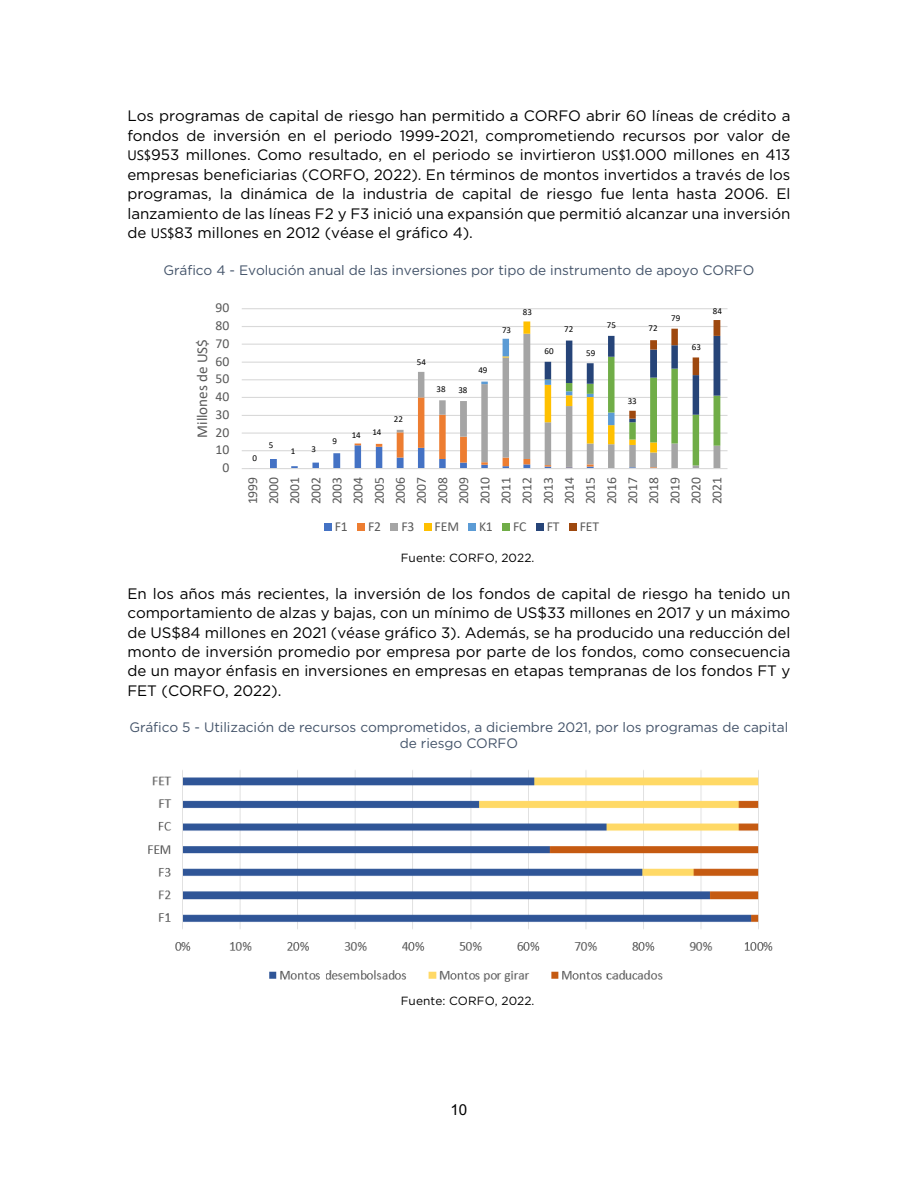
<style>
.page{position:relative;width:918px;height:1188px;background:#fff}
.page>*{position:absolute;margin:0;border:0;box-sizing:border-box;transform-origin:0 0}
.t1{font:15.15px/19.5px "Gotham";letter-spacing:-.005em;color:#000;text-align:justify}
.t2{font:15.15px "Calibri";letter-spacing:-.005em;color:#595959}
.t3{font:15.15px "Arial";color:#000}
.t4{font:13.65px/16.5px "Gotham";letter-spacing:-.01em;color:#44546a;text-align:center}
.t5{font:13.65px/21.1px "Calibri";letter-spacing:-.005em;color:#595959;text-align:justify}
.t6{font:11.85px "Gotham";letter-spacing:.005em;color:#000}
.t7{font:9px "Calibri";color:#000}
.s1{font-family:"Segoe UI";font-size:13.65px}
</style>
<div class="page">
<hr style="left:242px;top:450px;width:486px;height:1px;background:#d9d9d9">
<hr style="left:242px;top:433px;width:486px;height:1px;background:#d9d9d9">
<hr style="left:242px;top:415px;width:486px;height:1px;background:#d9d9d9">
<hr style="left:242px;top:397px;width:486px;height:1px;background:#d9d9d9">
<hr style="left:242px;top:379px;width:486px;height:1px;background:#d9d9d9">
<hr style="left:242px;top:362px;width:486px;height:1px;background:#d9d9d9">
<hr style="left:242px;top:344px;width:486px;height:1px;background:#d9d9d9">
<hr style="left:242px;top:326px;width:486px;height:1px;background:#d9d9d9">
<hr style="left:242px;top:308px;width:486px;height:1px;background:#d9d9d9">
<svg style="left:249px;top:320px;width:471px;height:148px"></svg>
<hr style="left:242px;top:468px;width:486px;height:1px;background:#d9d9d9">
<div style="left:324px;top:523px;width:8px;height:8px;background:#4472c4"></div>
<div style="left:358px;top:523px;width:7px;height:8px;background:#ed7d31"></div>
<div style="left:391px;top:523px;width:7px;height:8px;background:#a5a5a5"></div>
<div style="left:424px;top:523px;width:7px;height:8px;background:#ffc000"></div>
<div style="left:469px;top:523px;width:7px;height:8px;background:#5b9bd5"></div>
<div style="left:503px;top:523px;width:7px;height:8px;background:#70ad47"></div>
<div style="left:536px;top:523px;width:8px;height:8px;background:#264478"></div>
<div style="left:569px;top:523px;width:8px;height:8px;background:#9e480e"></div>
<img style="left:148px;top:770px;width:625px;height:212px">
<p class="t1" style="left:127px;top:107px;width:665px">Los programas de capital de riesgo han permitido a CORFO abrir 60 líneas de crédito a fondos de inversión en el periodo 1999-2021, comprometiendo recursos por valor de <span class="s1">US$</span>953 millones. Como resultado, en el periodo se invirtieron <span class="s1">US$</span>1.000 millones en 413 empresas beneficiarias (CORFO, 2022). En términos de montos invertidos a través de los programas, la dinámica de la industria de capital de riesgo fue lenta hasta 2006. El lanzamiento de las líneas F2 y F3 inició una expansión que permitió alcanzar una inversión de <span class="s1">US$</span>83 millones en 2012 (véase el gráfico 4).</p>
<p class="t4" style="left:164px;top:262px;width:592px">Gráfico 4 - Evolución anual de las inversiones por tipo de instrumento de apoyo CORFO</p>
<p class="t5" style="left:216px;top:297px;width:15px">90</p>
<p class="t5" style="left:216px;top:315px;width:15px">80</p>
<p class="t7" style="left:502px;top:324px;width:11px">73</p>
<p class="t7" style="left:523px;top:306px;width:11px">83</p>
<p class="t7" style="left:564px;top:324px;width:11px">72</p>
<p class="t7" style="left:607px;top:319px;width:11px">75</p>
<p class="t7" style="left:649px;top:323px;width:11px">72</p>
<p class="t7" style="left:671px;top:312px;width:11px">79</p>
<p class="t7" style="left:713px;top:305px;width:11px">84</p>
<p class="t5" style="left:216px;top:333px;width:15px">70</p>
<p class="t2" style="left:193px;top:438px;width:100px;rotate:-90deg">Millones de US$</p>
<p class="t5" style="left:216px;top:351px;width:15px">60</p>
<p class="t5" style="left:216px;top:368px;width:15px">50</p>
<p class="t5" style="left:216px;top:386px;width:15px">40</p>
<p class="t5" style="left:216px;top:404px;width:15px">30</p>
<p class="t5" style="left:216px;top:421px;width:15px">20</p>
<p class="t5" style="left:216px;top:439px;width:15px">10</p>
<p class="t7" style="left:252px;top:453px;width:6px">0</p>
<p class="t7" style="left:269px;top:440px;width:6px">5</p>
<p class="t7" style="left:291px;top:445px;width:6px">1</p>
<p class="t7" style="left:312px;top:444px;width:6px">3</p>
<p class="t7" style="left:332px;top:435px;width:6px">9</p>
<p class="t7" style="left:352px;top:429px;width:11px">14</p>
<p class="t7" style="left:372px;top:427px;width:11px">14</p>
<p class="t7" style="left:394px;top:413px;width:11px">22</p>
<p class="t7" style="left:417px;top:357px;width:11px">54</p>
<p class="t7" style="left:437px;top:383px;width:11px">38</p>
<p class="t7" style="left:458px;top:385px;width:11px">38</p>
<p class="t7" style="left:478px;top:364px;width:11px">49</p>
<p class="t7" style="left:544px;top:346px;width:11px">60</p>
<p class="t7" style="left:586px;top:347px;width:11px">59</p>
<p class="t7" style="left:628px;top:395px;width:11px">33</p>
<p class="t7" style="left:692px;top:342px;width:11px">63</p>
<p class="t5" style="left:222px;top:457px;width:8px">0</p>
<p class="t5" style="left:242px;top:504px;width:29px;rotate:-90deg">1999<br>2000<br>2001<br>2002<br>2003<br>2004<br>2005<br>2006<br>2007<br>2008<br>2009<br>2010<br>2011<br>2012<br>2013<br>2014<br>2015<br>2016<br>2017<br>2018<br>2019<br>2020<br>2021</p>
<p class="t5" style="left:335px;top:515px;width:15px">F1</p>
<p class="t5" style="left:368px;top:515px;width:15px">F2</p>
<p class="t5" style="left:401px;top:515px;width:15px">F3</p>
<p class="t5" style="left:435px;top:515px;width:26px">FEM</p>
<p class="t5" style="left:479px;top:515px;width:15px">K1</p>
<p class="t5" style="left:513px;top:515px;width:15px">FC</p>
<p class="t5" style="left:547px;top:515px;width:14px">FT</p>
<p class="t5" style="left:580px;top:515px;width:21px">FET</p>
<p class="t6" style="left:401px;top:552px;width:135px">Fuente: CORFO, 2022.</p>
<p class="t1" style="left:127px;top:584px;width:664px">En los años más recientes, la inversión de los fondos de capital de riesgo ha tenido un comportamiento de alzas y bajas, con un mínimo de US$33 millones en 2017 y un máximo de US$84 millones en 2021 (véase gráfico 3). Además, se ha producido una reducción del monto de inversión promedio por empresa por parte de los fondos, como consecuencia de un mayor énfasis en inversiones en empresas en etapas tempranas de los fondos FT y FET (CORFO, 2022).</p>
<p class="t4" style="left:129px;top:719px;width:660px">Gráfico 5 - Utilización de recursos comprometidos, a diciembre 2021, por los programas de capital de riesgo CORFO</p>
<p class="t6" style="left:401px;top:995px;width:135px">Fuente: CORFO, 2022.</p>
<p class="t3" style="left:451px;top:1101px;width:18px">10</p>
</div>
